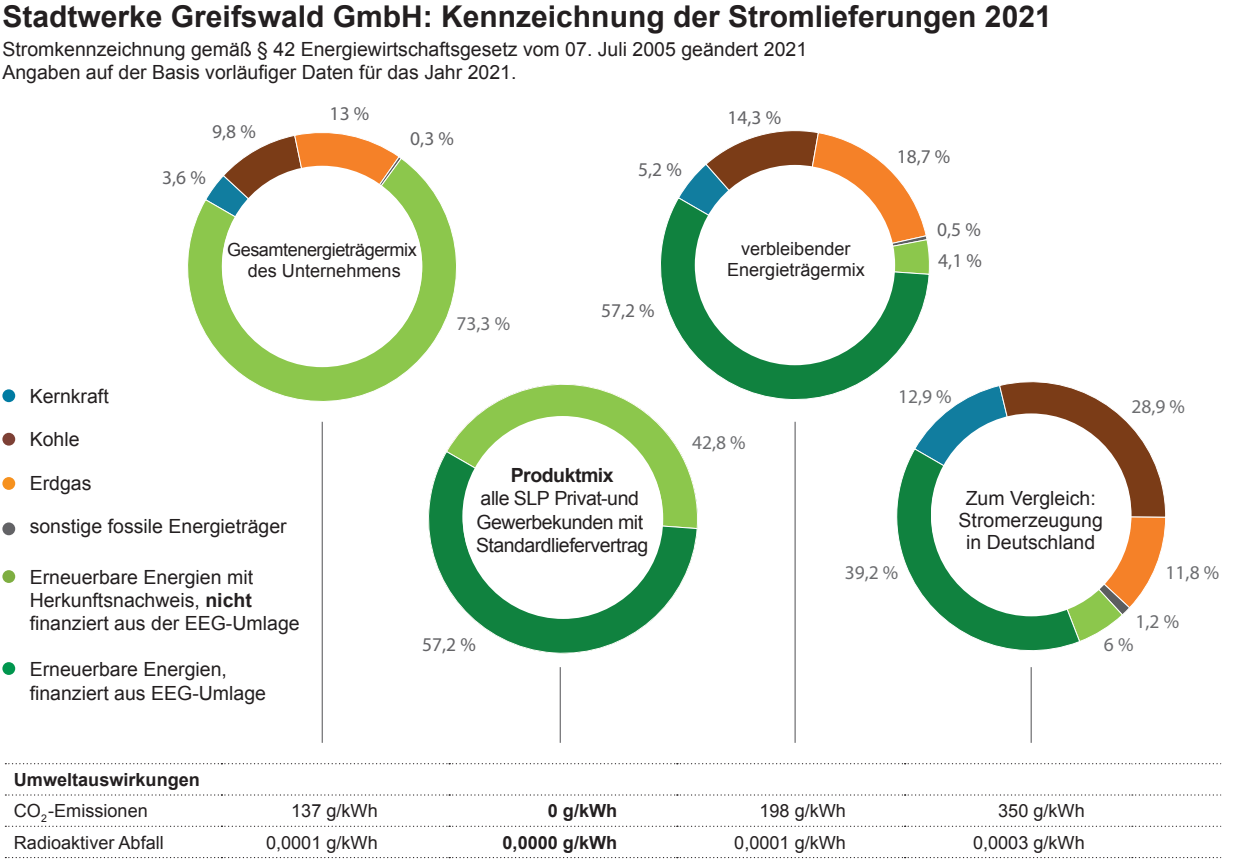
<style>
.page{position:relative;width:1234px;height:868px;background:#fff}
.page>*{position:absolute;margin:0;border:0;box-sizing:border-box;transform-origin:0 0}
.t1{font:700 30px "Arial";color:#231f20}
.t2{font:19.5px/23.4px "Arial";color:#231f20}
.t3{font:19.5px/23.4px "Arial";letter-spacing:-.025em;color:#231f20}
.t4{font:19.5px "Myriad Pro";color:#636366}
.t5{font:19.5px "Myriad Pro";color:#6c6d70}
.t6{font:700 19.5px "Arial";letter-spacing:-.025em;color:#231f20}
.t7{font:18px/21.6px "Arial";color:#231f20;text-align:center}
.t8{font:700 18px/31.2px "Arial";color:#231f20}
.t9{font:18px/21.6px "Arial";letter-spacing:-.025em;color:#231f20;text-align:center}
.s1{font-weight:700}
.s2{font-weight:400}
</style>
<div class="page">
<svg style="left:447px;top:384px;width:251px;height:286px"></svg>
<svg style="left:428px;top:450px;width:269px;height:208px"></svg>
<svg style="left:679px;top:130px;width:232px;height:67px"></svg>
<svg style="left:655px;top:197px;width:274px;height:207px"></svg>
<div style="left:694px;top:165px;width:200px;height:200px;background:#fff;border-radius:50%"></div>
<svg style="left:889px;top:368px;width:277px;height:300px"></svg>
<svg style="left:246px;top:132px;width:152px;height:25px"></svg>
<svg style="left:187px;top:157px;width:287px;height:262px"></svg>
<div style="left:2px;top:389px;width:13px;height:13px;background:#007ba2;border-radius:50%"></div>
<div style="left:2px;top:433px;width:13px;height:12px;background:#7d4035;border-radius:50%"></div>
<div style="left:2px;top:477px;width:13px;height:13px;background:#f6911e;border-radius:50%"></div>
<svg style="left:5px;top:763px;width:1216px;height:1px"></svg>
<svg style="left:5px;top:794px;width:1216px;height:2px"></svg>
<svg style="left:5px;top:825px;width:1216px;height:2px"></svg>
<svg style="left:5px;top:857px;width:1216px;height:1px"></svg>
<div style="left:2px;top:522px;width:13px;height:13px;background:#636366;border-radius:50%"></div>
<div style="left:2px;top:570px;width:13px;height:13px;background:#7eae41;border-radius:50%"></div>
<div style="left:2px;top:662px;width:13px;height:12px;background:#00964e;border-radius:50%"></div>
<div style="left:462px;top:416px;width:200px;height:200px;background:#fff;border-radius:50%"></div>
<hr style="left:559px;top:667px;width:1px;height:75px;background:#636366">
<div style="left:930px;top:413px;width:201px;height:200px;background:#fff;border-radius:50%"></div>
<hr style="left:1030px;top:667px;width:1px;height:75px;background:#636366">
<div style="left:222px;top:166px;width:200px;height:200px;background:#fff;border-radius:50%"></div>
<hr style="left:321px;top:421px;width:2px;height:321px;background:#636366">
<hr style="left:794px;top:421px;width:1px;height:321px;background:#636366">
<h1 class="t1" style="left:2px;top:-3px;width:1050px">Stadtwerke Greifswald GmbH: Kennzeichnung der Stromlieferungen 2021</h1>
<p class="t2" style="left:2px;top:37px;width:806px">Stromkennzeichnung gemäß § 42 Energiewirtschaftsgesetz vom 07. Juli 2005 geändert 2021<br>Angaben auf der Basis vorläufiger Daten für das Jahr 2021.</p>
<p class="t4" style="left:329px;top:101px;width:41px">13 %</p>
<p class="t4" style="left:727px;top:105px;width:55px">14,3 %</p>
<p class="t4" style="left:212px;top:120px;width:45px">9,8 %</p>
<p class="t4" style="left:410px;top:126px;width:45px">0,3 %</p>
<p class="t4" style="left:162px;top:165px;width:45px">3,6 %</p>
<p class="t9" style="left:227px;top:239px;width:191px">Gesamtenergieträgermix des Unternehmens</p>
<p class="t5" style="left:456px;top:311px;width:55px">73,3 %</p>
<p class="t4" style="left:638px;top:157px;width:45px">5,2 %</p>
<p class="t4" style="left:601px;top:298px;width:55px">57,2 %</p>
<p class="t7" style="left:727px;top:238px;width:139px">verbleibender<br>Energieträgermix</p>
<p class="t4" style="left:896px;top:144px;width:55px">18,7 %</p>
<p class="t4" style="left:936px;top:217px;width:45px">0,5 %</p>
<p class="t4" style="left:938px;top:248px;width:45px">4,1 %</p>
<p class="t2" style="left:30px;top:384px;width:81px">Kernkraft</p>
<p class="t2" style="left:30px;top:428px;width:51px">Kohle</p>
<p class="t2" style="left:30px;top:471px;width:63px">Erdgas</p>
<p class="t2" style="left:30px;top:515px;width:258px">sonstige fossile Energieträger</p>
<p class="t2" style="left:30px;top:565px;width:271px">Erneuerbare Energien mit<br>Herkunftsnachweis, <span class="s1">nicht </span>finanziert aus der EEG-Umlage</p>
<p class="t2" style="left:30px;top:658px;width:238px">Erneuerbare Energien, finanziert aus EEG-Umlage</p>
<p class="t6" style="left:510px;top:462px;width:104px">Produktmix</p>
<p class="t3" style="left:476px;top:487px;width:174px">alle SLP Privat-und<br>Gewerbekunden mit<br>Standardliefervertrag</p>
<p class="t4" style="left:422px;top:632px;width:55px">57,2 %</p>
<p class="t5" style="left:692px;top:430px;width:55px">42,8 %</p>
<p class="t5" style="left:897px;top:384px;width:55px">12,9 %</p>
<p class="t2" style="left:958px;top:487px;width:146px;line-height:21.6px;text-align:center">Zum Vergleich:<br>Stromerzeugung in Deutschland</p>
<p class="t5" style="left:1131px;top:395px;width:55px">28,9 %</p>
<p class="t5" style="left:844px;top:560px;width:55px">39,2 %</p>
<p class="t5" style="left:1165px;top:560px;width:55px">11,8 %</p>
<p class="t5" style="left:1135px;top:609px;width:45px">1,2 %</p>
<p class="t5" style="left:1103px;top:632px;width:31px">6 %</p>
<p class="t8" style="left:14px;top:764px;width:187px">Umweltauswirkungen<br><span class="s2">CO</span><sub>2</sub><span class="s2">-Emissionen</span></p>
<p class="t7" style="left:291px;top:800px;width:88px">137 g/kWh</p>
<p class="t8" style="left:547px;top:795px;width:71px">0 g/kWh</p>
<p class="t7" style="left:759px;top:800px;width:88px">198 g/kWh</p>
<p class="t7" style="left:997px;top:800px;width:88px">350 g/kWh</p>
<p class="t7" style="left:14px;top:831px;width:151px">Radioaktiver Abfall</p>
<p class="t7" style="left:266px;top:831px;width:113px">0,0001 g/kWh</p>
<p class="t8" style="left:502px;top:827px;width:116px">0,0000 g/kWh</p>
<p class="t7" style="left:734px;top:831px;width:113px">0,0001 g/kWh</p>
<p class="t7" style="left:972px;top:831px;width:113px">0,0003 g/kWh</p>
</div>
